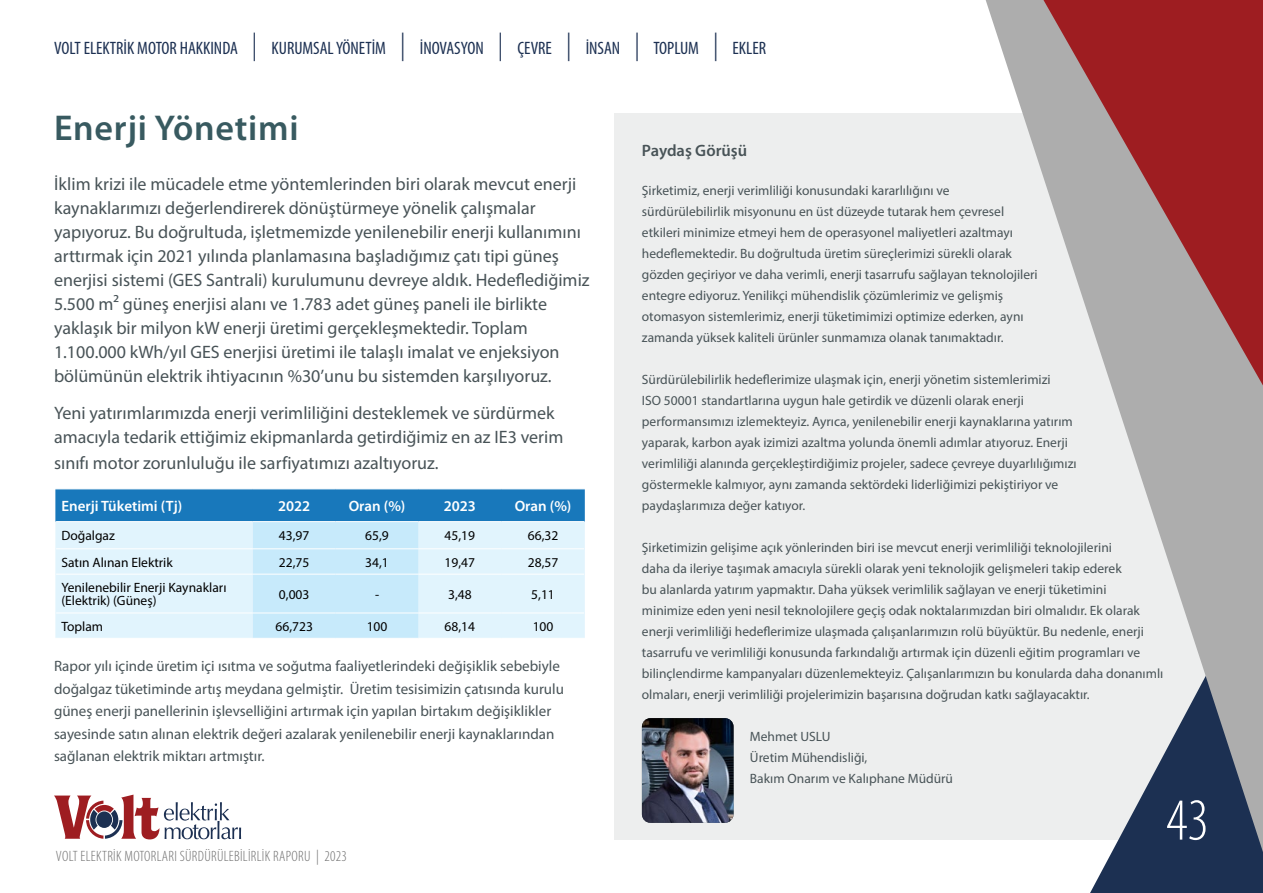
<style>
.page{position:relative;width:1263px;height:893px;background:#fff}
.page>*{position:absolute;margin:0;border:0;box-sizing:border-box;transform-origin:0 0}
.t1{font:300 condensed 60px "Myriad Pro";color:#fff}
.t2{font:600 36px "Myriad Pro";letter-spacing:.02em;color:#385a60}
.t3{font:18px/24px "Myriad Pro";color:#485357}
.t4{font:condensed 18px "Myriad Pro";color:#1c3052}
.t5{font:600 16.5px "Myriad Pro";color:#485357}
.t6{font:15px/22.5px "Myriad Pro";color:#485357}
.t7{font:300 condensed 15px "Myriad Pro";letter-spacing:.02em;color:#6f6f6f}
.t8{font:600 15px "Myriad Pro";color:#fff}
.t9{font:13.5px/21px "Myriad Pro";color:#485357}
.t10{font:13.5px/13.5px "Myriad Pro";color:#000}
.s1{font-weight:300;font-size:28.5px}
</style>
<div class="page">
<svg style="left:55px;top:490px;width:530px;height:148px;background:#afd7ee"></svg>
<hr style="left:56px;top:521px;width:197px;height:1px;background:#fff">
<hr style="left:253px;top:521px;width:83px;height:1px;background:#fff">
<hr style="left:336px;top:521px;width:82px;height:1px;background:#fff">
<hr style="left:418px;top:521px;width:83px;height:1px;background:#fff">
<hr style="left:501px;top:521px;width:83px;height:1px;background:#fff">
<hr style="left:56px;top:549px;width:197px;height:1px;background:#fff">
<hr style="left:253px;top:549px;width:83px;height:1px;background:#fff">
<hr style="left:336px;top:549px;width:82px;height:1px;background:#fff">
<hr style="left:418px;top:549px;width:83px;height:1px;background:#fff">
<hr style="left:501px;top:549px;width:83px;height:1px;background:#fff">
<hr style="left:56px;top:574px;width:197px;height:1px;background:#fff">
<hr style="left:253px;top:574px;width:83px;height:1px;background:#fff">
<hr style="left:336px;top:574px;width:82px;height:1px;background:#fff">
<hr style="left:418px;top:574px;width:83px;height:1px;background:#fff">
<hr style="left:501px;top:574px;width:83px;height:1px;background:#fff">
<hr style="left:56px;top:613px;width:197px;height:1px;background:#fff">
<hr style="left:253px;top:613px;width:83px;height:1px;background:#fff">
<hr style="left:336px;top:613px;width:82px;height:1px;background:#fff">
<hr style="left:418px;top:613px;width:83px;height:1px;background:#fff">
<hr style="left:501px;top:613px;width:83px;height:1px;background:#fff">
<div style="left:614px;top:113px;width:649px;height:727px;background:#edeeee"></div>
<img style="left:642px;top:718px;width:91px;height:105px">
<svg style="left:985px;top:0;width:278px;height:893px"></svg>
<svg style="left:1030px;top:0;width:233px;height:421px;background:#af7779"></svg>
<svg style="left:54px;top:795px;width:187px;height:44px"></svg>
<h3 class="t4" style="left:54px;top:37px;width:714px">VOLT ELEKTRİK MOTOR HAKKINDA <span class="s1">|</span> KURUMSAL YÖNETİM <span class="s1">|</span> İNOVASYON <span class="s1">|</span> ÇEVRE <span class="s1">|</span> İNSAN <span class="s1">|</span> TOPLUM <span class="s1">|</span> EKLER</h3>
<h2 class="t2" style="left:54px;top:105px;width:246px">Enerji Yönetimi</h2>
<p class="t3" style="left:54px;top:171px;width:537px">İklim krizi ile mücadele etme yöntemlerinden biri olarak mevcut enerji kaynaklarımızı değerlendirerek dönüştürmeye yönelik çalışmalar yapıyoruz. Bu doğrultuda, işletmemizde yenilenebilir enerji kullanımını arttırmak için 2021 yılında planlamasına başladığımız çatı tipi güneş enerjisi sistemi (GES Santrali) kurulumunu devreye aldık. Hedeflediğimiz 5.500 m² güneş enerjisi alanı ve 1.783 adet güneş paneli ile birlikte yaklaşık bir milyon kW enerji üretimi gerçekleşmektedir. Toplam 1.100.000 kWh/yıl GES enerjisi üretimi ile talaşlı imalat ve enjeksiyon bölümünün elektrik ihtiyacının %30’unu bu sistemden karşılıyoruz.</p>
<h3 class="t3" style="left:54px;top:400px;width:511px;line-height:24.8px">Yeni yatırımlarımızda enerji verimliliğini desteklemek ve sürdürmek amacıyla tedarik ettiğimiz ekipmanlarda getirdiğimiz en az IE3 verim sınıfı motor zorunluluğu ile sarfiyatımızı azaltıyoruz.</h3>
<p class="t8" style="left:61px;top:496px;width:122px">Enerji Tüketimi (Tj)</p>
<p class="t8" style="left:278px;top:496px;width:34px">2022</p>
<p class="t8" style="left:349px;top:496px;width:58px">Oran (%)</p>
<p class="t8" style="left:444px;top:496px;width:34px">2023</p>
<p class="t8" style="left:515px;top:496px;width:58px">Oran (%)</p>
<p class="t10" style="left:61px;top:529px;width:55px">Doğalgaz</p>
<p class="t10" style="left:279px;top:529px;width:32px">43,97</p>
<p class="t10" style="left:365px;top:529px;width:25px">65,9</p>
<p class="t10" style="left:445px;top:529px;width:32px">45,19</p>
<p class="t10" style="left:528px;top:529px;width:32px">66,32</p>
<p class="t10" style="left:61px;top:555px;width:113px">Satın Alınan Elektrik</p>
<p class="t10" style="left:279px;top:555px;width:32px">22,75</p>
<p class="t10" style="left:365px;top:555px;width:25px">34,1</p>
<p class="t10" style="left:445px;top:555px;width:32px">19,47</p>
<p class="t10" style="left:528px;top:555px;width:32px">28,57</p>
<p class="t10" style="left:61px;top:580px;width:167px">Yenilenebilir Enerji Kaynakları (Elektrik) (Güneş)</p>
<p class="t10" style="left:279px;top:587px;width:32px">0,003</p>
<p class="t10" style="left:375px;top:587px;width:6px">-</p>
<p class="t10" style="left:448px;top:587px;width:25px">3,48</p>
<p class="t10" style="left:531px;top:587px;width:25px">5,11</p>
<p class="t10" style="left:61px;top:619px;width:43px">Toplam</p>
<p class="t10" style="left:275px;top:619px;width:39px">66,723</p>
<p class="t10" style="left:367px;top:619px;width:22px">100</p>
<p class="t10" style="left:445px;top:619px;width:32px">68,14</p>
<p class="t10" style="left:533px;top:619px;width:22px">100</p>
<p class="t6" style="left:54px;top:655px;width:511px">Rapor yılı içinde üretim içi ısıtma ve soğutma faaliyetlerindeki değişiklik sebebiyle doğalgaz tüketiminde artış meydana gelmiştir. Üretim tesisimizin çatısında kurulu güneş enerji panellerinin işlevselliğini artırmak için yapılan birtakım değişiklikler sayesinde satın alınan elektrik değeri azalarak yenilenebilir enerji kaynaklarından sağlanan elektrik miktarı artmıştır.</p>
<p class="t7" style="left:56px;top:848px;width:293px">VOLT ELEKTRİK MOTORLARI SÜRDÜRÜLEBİLİRLİK RAPORU | 2023</p>
<p class="t5" style="left:642px;top:140px;width:107px">Paydaş Görüşü</p>
<p class="t9" style="left:642px;top:179px;width:397px">Şirketimiz, enerji verimliliği konusundaki kararlılığını ve sürdürülebilirlik misyonunu en üst düzeyde tutarak hem çevresel etkileri minimize etmeyi hem de operasyonel maliyetleri azaltmayı hedeflemektedir. Bu doğrultuda üretim süreçlerimizi sürekli olarak gözden geçiriyor ve daha verimli, enerji tasarrufu sağlayan teknolojileri entegre ediyoruz. Yenilikçi mühendislik çözümlerimiz ve gelişmiş otomasyon sistemlerimiz, enerji tüketimimizi optimize ederken, aynı zamanda yüksek kaliteli ürünler sunmamıza olanak tanımaktadır.</p>
<p class="t9" style="left:642px;top:368px;width:436px">Sürdürülebilirlik hedeflerimize ulaşmak için, enerji yönetim sistemlerimizi<br>ISO 50001 standartlarına uygun hale getirdik ve düzenli olarak enerji performansımızı izlemekteyiz. Ayrıca, yenilenebilir enerji kaynaklarına yatırım yaparak, karbon ayak izimizi azaltma yolunda önemli adımlar atıyoruz. Enerji verimliliği alanında gerçekleştirdiğimiz projeler, sadece çevreye duyarlılığımızı göstermekle kalmıyor, aynı zamanda sektördeki liderliğimizi pekiştiriyor ve paydaşlarımıza değer katıyor.</p>
<p class="t9" style="left:642px;top:536px;width:523px">Şirketimizin gelişime açık yönlerinden biri ise mevcut enerji verimliliği teknolojilerini<br>daha da ileriye taşımak amacıyla sürekli olarak yeni teknolojik gelişmeleri takip ederek<br>bu alanlarda yatırım yapmaktır. Daha yüksek verimlilik sağlayan ve enerji tüketimini<br>minimize eden yeni nesil teknolojilere geçiş odak noktalarımızdan biri olmalıdır. Ek olarak enerji verimliliği hedeflerimize ulaşmada çalışanlarımızın rolü büyüktür. Bu nedenle, enerji tasarrufu ve verimliliği konusunda farkındalığı artırmak için düzenli eğitim programları ve bilinçlendirme kampanyaları düzenlemekteyiz. Çalışanlarımızın bu konularda daha donanımlı olmaları, enerji verimliliği projelerimizin başarısına doğrudan katkı sağlayacaktır.</p>
<p class="t9" style="left:750px;top:725px;width:205px">Mehmet USLU<br>Üretim Mühendisliği,<br>Bakım Onarım ve Kalıphane Müdürü</p>
<h1 class="t1" style="left:1166px;top:788px;width:45px">43</h1>
</div>
